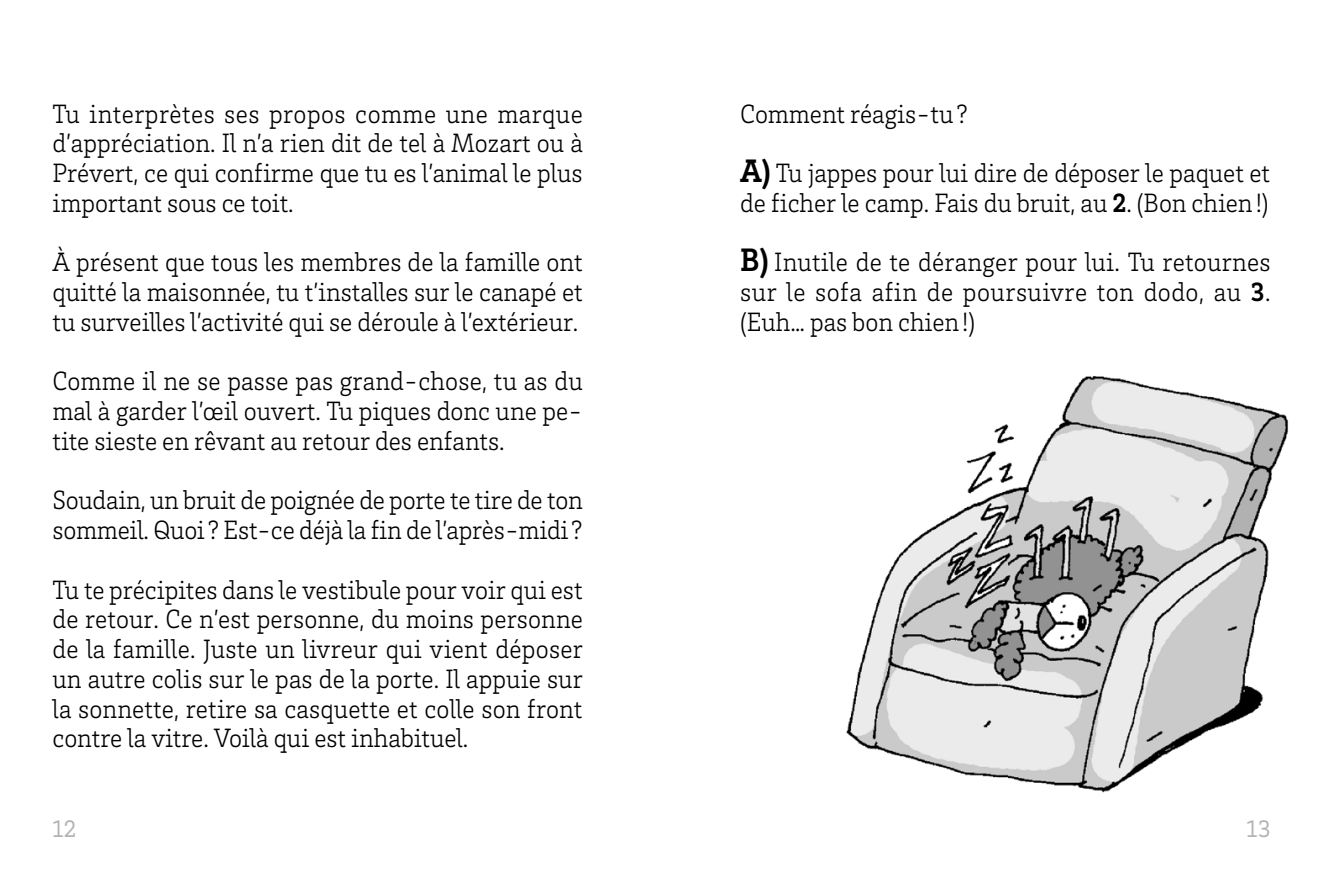
<style>
.page{position:relative;width:1323px;height:882px;background:#fff}
.page>*{position:absolute;margin:0;border:0;box-sizing:border-box;transform-origin:0 0}
.t1{font:300 27.12px/29.8px "Brix Slab";color:#000;text-align:justify;scale:.95 1}
.t2{font:300 27.12px/29.8px "Brix Slab";letter-spacing:.02em;color:#000;scale:.95 1}
.t3{font:24.5px "Brix Slab";color:#b1b4b6;scale:.95 1}
.s1{font-weight:700;font-size:33.25px}
.s2{font-weight:700}
</style>
<div class="page">
<img style="left:846px;top:376px;width:442px;height:417px">
<p class="t1" style="left:52px;top:97px;width:560px">Tu interprètes ses propos comme une marque d’appréciation. Il n’a rien dit de tel à Mozart ou à Prévert, ce qui confirme que tu es l’animal le plus important sous ce toit.</p>
<p class="t1" style="left:52px;top:246px;width:560px">À présent que tous les membres de la famille ont quitté la maisonnée, tu t’installes sur le canapé et tu surveilles l’activité qui se déroule à l’extérieur.</p>
<p class="t1" style="left:52px;top:365px;width:560px">Comme il ne se passe pas grand-chose, tu as du mal à garder l’œil ouvert. Tu piques donc une pe&shy;tite sieste en rêvant au retour des enfants.</p>
<p class="t1" style="left:52px;top:484px;width:560px">Soudain, un bruit de poignée de porte te tire de ton sommeil. Quoi? Est-ce déjà la fin de l’après-midi?</p>
<p class="t1" style="left:52px;top:574px;width:560px">Tu te précipites dans le vestibule pour voir qui est de retour. Ce n’est personne, du moins personne de la famille. Juste un livreur qui vient déposer un autre colis sur le pas de la porte. Il appuie sur la sonnette, retire sa casquette et colle son front contre la vitre. Voilà qui est inhabituel.</p>
<p class="t1" style="left:740px;top:83px;width:559px;line-height:59.5px">Comment réagis-tu?<br><span class="s1">A)</span> Tu jappes pour lui dire de déposer le paquet et</p>
<p class="t1" style="left:740px;top:172px;width:560px;line-height:59.5px">de ficher le camp. Fais du bruit, au <span class="s2">2</span>. (Bon chien!)<br><span class="s1">B)</span> Inutile de te déranger pour lui. Tu retournes</p>
<p class="t2" style="left:740px;top:276px;width:560px">sur le sofa afin de poursuivre ton dodo, au <span class="s2">3</span>. (Euh… pas bon chien!)</p>
<p class="t3" style="left:52px;top:812px;width:27px">12</p>
<p class="t3" style="left:1247px;top:812px;width:27px">13</p>
</div>
